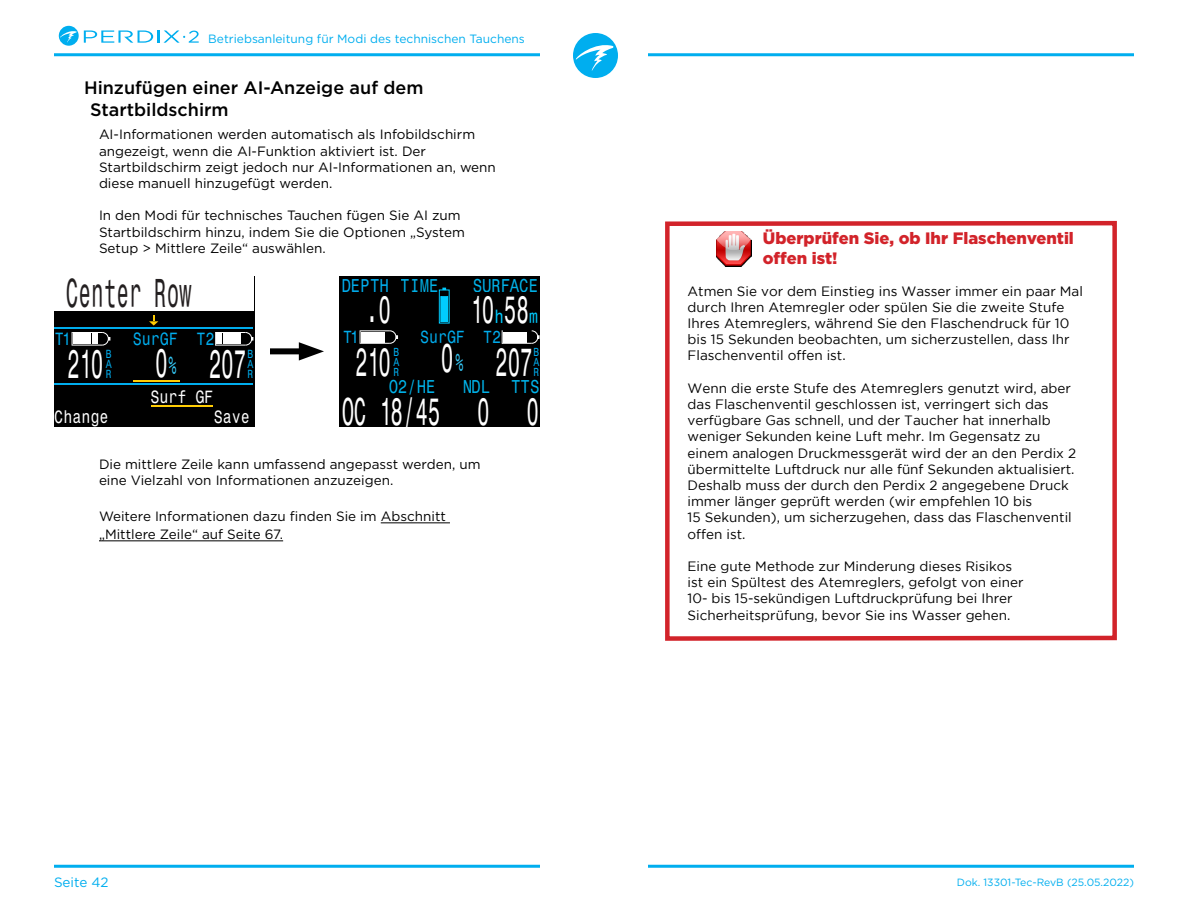
<style>
.page{position:relative;width:1188px;height:918px;background:#fff}
.page>*{position:absolute;margin:0;border:0;box-sizing:border-box;transform-origin:0 0}
.t1{font:37.05px "Monospace Typewriter";color:#fff;scale:.58 1}
.t2{font:36.75px "Monospace Typewriter";color:#231f20;scale:.59 1}
.t3{font:36.75px "Monospace Typewriter";letter-spacing:-.02em;color:#fff;scale:.58 1}
.t4{font:36.3px "Monospace Typewriter";letter-spacing:-.02em;color:#fff;scale:.58 1}
.t5{font:35.1px "Monospace Typewriter";color:#fff;scale:.61 1}
.t6{font:22.5px "Monospace Typewriter";color:#34c6f4;scale:.61 1}
.t7{font:500 18px/21.6px "Gotham HTF";color:#000}
.t8{font:16.95px "Monospace Typewriter";color:#00b3ea;scale:.96 1}
.t9{font:16.95px "Monospace Typewriter";color:#00aeef;scale:.96 1}
.t10{font:900 16.5px/19.8px "Gotham HTF";color:#d2232a}
.t11{font:16.05px "Monospace Typewriter";color:#fff;scale:.96 1}
.t12{font:16.05px "Monospace Typewriter";color:#00adee;scale:.96 1}
.t13{font:15.9px "Monospace Typewriter";color:#00adee;scale:.96 1}
.t14{font:13.5px/16.2px "Gotham";color:#000}
.t15{font:13.5px/16.2px "Gotham HTF";color:#000}
.t16{font:13.5px "Gotham HTF";color:#00aeef}
.t17{font:12px "Gotham HTF";color:#00aeef}
.t18{font:10.65px/9.9px "Monospace Typewriter";color:#00adee;scale:.96 1}
.t19{font:10.5px "Gotham HTF";color:#00aeef}
.s1{color:#00b3ea}
.s2{font-size:16.95px;color:#0cf}
.s3{font-size:22.65px;color:#34c6f4}
</style>
<div class="page">
<hr style="left:54px;top:53px;width:486px;height:3px;background:#00aeef">
<hr style="left:648px;top:53px;width:486px;height:3px;background:#00aeef">
<hr style="left:54px;top:865px;width:486px;height:3px;background:#00aeef">
<hr style="left:648px;top:865px;width:486px;height:3px;background:#00aeef">
<svg style="left:573px;top:33px;width:45px;height:45px"></svg>
<svg style="left:665px;top:220px;width:452px;height:421px"></svg>
<img style="left:716px;top:232px;width:35px;height:34px">
<div style="left:270px;top:348px;width:39px;height:6px;background:#000"></div>
<svg style="left:299px;top:342px;width:25px;height:19px"></svg>
<hr style="left:381px;top:523px;width:69px;height:1px;background:#000">
<hr style="left:99px;top:541px;width:184px;height:1px;background:#000">
<div style="left:340px;top:276px;width:200px;height:151px;background:#000"></div>
<div style="left:439px;top:290px;width:11px;height:33px;border:1px solid #0cf"></div>
<div style="left:441px;top:297px;width:7px;height:25px;background:#0cf"></div>
<div style="left:440px;top:296px;width:8px;height:26px;border:1px solid #0cf"></div>
<hr style="left:360px;top:343px;width:30px;height:1px;background:#fff">
<hr style="left:360px;top:331px;width:30px;height:1px;background:#fff">
<div style="left:361px;top:332px;width:6px;height:10px;background:#fff"></div>
<div style="left:368px;top:332px;width:5px;height:10px;background:#fff"></div>
<div style="left:374px;top:332px;width:5px;height:10px;background:#fff"></div>
<div style="left:380px;top:332px;width:5px;height:10px;background:#fff"></div>
<svg style="left:389px;top:330px;width:9px;height:14px"></svg>
<svg style="left:502px;top:331px;width:1px;height:12px"></svg>
<hr style="left:502px;top:343px;width:30px;height:1px;background:#fff">
<svg style="left:531px;top:330px;width:8px;height:14px"></svg>
<div style="left:503px;top:332px;width:5px;height:10px;background:#fff"></div>
<div style="left:509px;top:332px;width:6px;height:10px;background:#fff"></div>
<div style="left:516px;top:332px;width:5px;height:10px;background:#fff"></div>
<div style="left:522px;top:332px;width:5px;height:10px;background:#fff"></div>
<svg style="left:360px;top:331px;width:1px;height:12px"></svg>
<div style="left:54px;top:276px;width:200px;height:151px;background:#000"></div>
<div style="left:54px;top:276px;width:200px;height:34px;background:#fff"></div>
<hr style="left:54px;top:328px;width:199px;height:1px;background:#00adee">
<hr style="left:54px;top:384px;width:199px;height:1px;background:#00adee">
<hr style="left:72px;top:345px;width:30px;height:1px;background:#fff">
<hr style="left:72px;top:332px;width:30px;height:1px;background:#fff">
<div style="left:73px;top:334px;width:6px;height:10px;background:#fff"></div>
<div style="left:80px;top:334px;width:5px;height:10px;background:#fff"></div>
<div style="left:86px;top:334px;width:5px;height:10px;background:#fff"></div>
<div style="left:92px;top:334px;width:5px;height:10px;background:#fff"></div>
<svg style="left:102px;top:332px;width:8px;height:14px"></svg>
<svg style="left:215px;top:332px;width:38px;height:14px"></svg>
<div style="left:217px;top:334px;width:5px;height:10px;background:#fff"></div>
<div style="left:223px;top:334px;width:5px;height:10px;background:#fff"></div>
<div style="left:229px;top:334px;width:5px;height:10px;background:#fff"></div>
<div style="left:235px;top:334px;width:6px;height:10px;background:#fff"></div>
<svg style="left:72px;top:333px;width:1px;height:12px"></svg>
<hr style="left:133px;top:380px;width:47px;height:2px;background:#ffcd05">
<hr style="left:151px;top:406px;width:62px;height:1px;background:#ffcd05">
<svg style="left:149px;top:315px;width:9px;height:11px"></svg>
<svg style="left:59px;top:26px;width:140px;height:20px"></svg>
<p class="t17" style="left:208px;top:33px;width:318px">Betriebsanleitung für Modi des technischen Tauchens</p>
<p class="t7" style="left:90px;top:77px;width:335px;text-indent:-6px">Hinzufügen einer AI-Anzeige auf dem<br>Startbildschirm</p>
<p class="t15" style="left:99px;top:126px;width:398px">AI-Informationen werden automatisch als Infobildschirm angezeigt, wenn die AI-Funktion aktiviert ist. Der Startbildschirm zeigt jedoch nur AI-Informationen an, wenn diese manuell hinzugefügt werden.</p>
<p class="t15" style="left:99px;top:207px;width:367px">In den Modi für technisches Tauchen fügen Sie AI zum<br>Startbildschirm hinzu, indem Sie die Optionen „System<br>Setup &gt; Mittlere Zeile“ auswählen.</p>
<p class="t2" style="left:66px;top:268px;width:215px">Center Row</p>
<p class="t9" style="left:341px;top:274px;width:103px">DEPTH <span class="s1">TIME</span></p>
<h3 class="t5" style="left:366px;top:287px;width:43px">.0</h3>
<p class="t8" style="left:473px;top:274px;width:70px">SURFACE</p>
<h3 class="t5" style="left:470px;top:286px;width:114px">10<span class="s2">h</span>58<span class="s2">m</span></h3>
<p class="t12" style="left:55px;top:328px;width:18px">T1</p>
<p class="t3" style="left:67px;top:339px;width:64px">210</p>
<p class="t18" style="left:106px;top:348px;width:8px">B<br>A</p>
<p class="t18" style="left:106px;top:369px;width:8px">R</p>
<p class="t12" style="left:133px;top:328px;width:49px">SurGF</p>
<p class="t3" style="left:155px;top:338px;width:38px">0<span class="s3">%</span></p>
<p class="t11" style="left:150px;top:386px;width:67px">Surf GF</p>
<p class="t12" style="left:196px;top:328px;width:20px">T2</p>
<p class="t3" style="left:209px;top:339px;width:67px">207</p>
<p class="t18" style="left:247px;top:348px;width:8px">B<br>A</p>
<p class="t18" style="left:247px;top:369px;width:8px">R</p>
<p class="t11" style="left:54px;top:406px;width:58px">Change</p>
<p class="t11" style="left:214px;top:406px;width:39px">Save</p>
<p class="t13" style="left:343px;top:327px;width:18px">T1</p>
<p class="t4" style="left:355px;top:338px;width:63px">210</p>
<p class="t18" style="left:394px;top:347px;width:8px">B<br>A</p>
<p class="t18" style="left:394px;top:366px;width:8px">R</p>
<p class="t13" style="left:420px;top:327px;width:48px">SurGF</p>
<p class="t1" style="left:441px;top:333px;width:23px">0</p>
<p class="t6" style="left:456px;top:348px;width:15px">%</p>
<p class="t13" style="left:483px;top:327px;width:20px">T2</p>
<p class="t4" style="left:495px;top:338px;width:66px">207</p>
<p class="t18" style="left:534px;top:347px;width:8px">B</p>
<p class="t18" style="left:534px;top:356px;width:8px">A</p>
<p class="t18" style="left:534px;top:366px;width:8px">R</p>
<p class="t8" style="left:388px;top:375px;width:51px">O2/HE</p>
<p class="t8" style="left:462px;top:375px;width:31px">NDL</p>
<p class="t8" style="left:511px;top:375px;width:31px">TTS</p>
<h3 class="t5" style="left:341px;top:388px;width:325px">OC 18/45 0 0</h3>
<p class="t15" style="left:99px;top:456px;width:383px">Die mittlere Zeile kann umfassend angepasst werden, um eine Vielzahl von Informationen anzuzeigen.</p>
<p class="t15" style="left:99px;top:507px;width:348px;line-height:18px">Weitere Informationen dazu finden Sie im Abschnitt „Mittlere Zeile“ auf Seite 67.</p>
<p class="t10" style="left:763px;top:228px;width:313px">Überprüfen Sie, ob Ihr Flaschenventil offen ist!</p>
<p class="t14" style="left:688px;top:282px;width:397px">Atmen Sie vor dem Einstieg ins Wasser immer ein paar Mal durch Ihren Atemregler oder spülen Sie die zweite Stufe Ihres Atemreglers, während Sie den Flaschendruck für 10 bis 15 Sekunden beobachten, um sicherzustellen, dass Ihr Flaschenventil offen ist.</p>
<p class="t14" style="left:688px;top:380px;width:390px">Wenn die erste Stufe des Atemreglers genutzt wird, aber das Flaschenventil geschlossen ist, verringert sich das verfügbare Gas schnell, und der Taucher hat innerhalb weniger Sekunden keine Luft mehr. Im Gegensatz zu einem analogen Druckmessgerät wird der an den Perdix 2 übermittelte Luftdruck nur alle fünf Sekunden aktualisiert.<br>Deshalb muss der durch den Perdix 2 angegebene Druck immer länger geprüft werden (wir empfehlen 10 bis<br>15 Sekunden), um sicherzugehen, dass das Flaschenventil offen ist.</p>
<p class="t14" style="left:688px;top:558px;width:338px">Eine gute Methode zur Minderung dieses Risikos ist ein Spültest des Atemreglers, gefolgt von einer 10- bis 15-sekündigen Luftdruckprüfung bei Ihrer Sicherheitsprüfung, bevor Sie ins Wasser gehen.</p>
<p class="t16" style="left:54px;top:875px;width:56px">Seite 42</p>
<p class="t19" style="left:957px;top:876px;width:179px">Dok. 13301-Tec-RevB (25.05.2022)</p>
</div>
